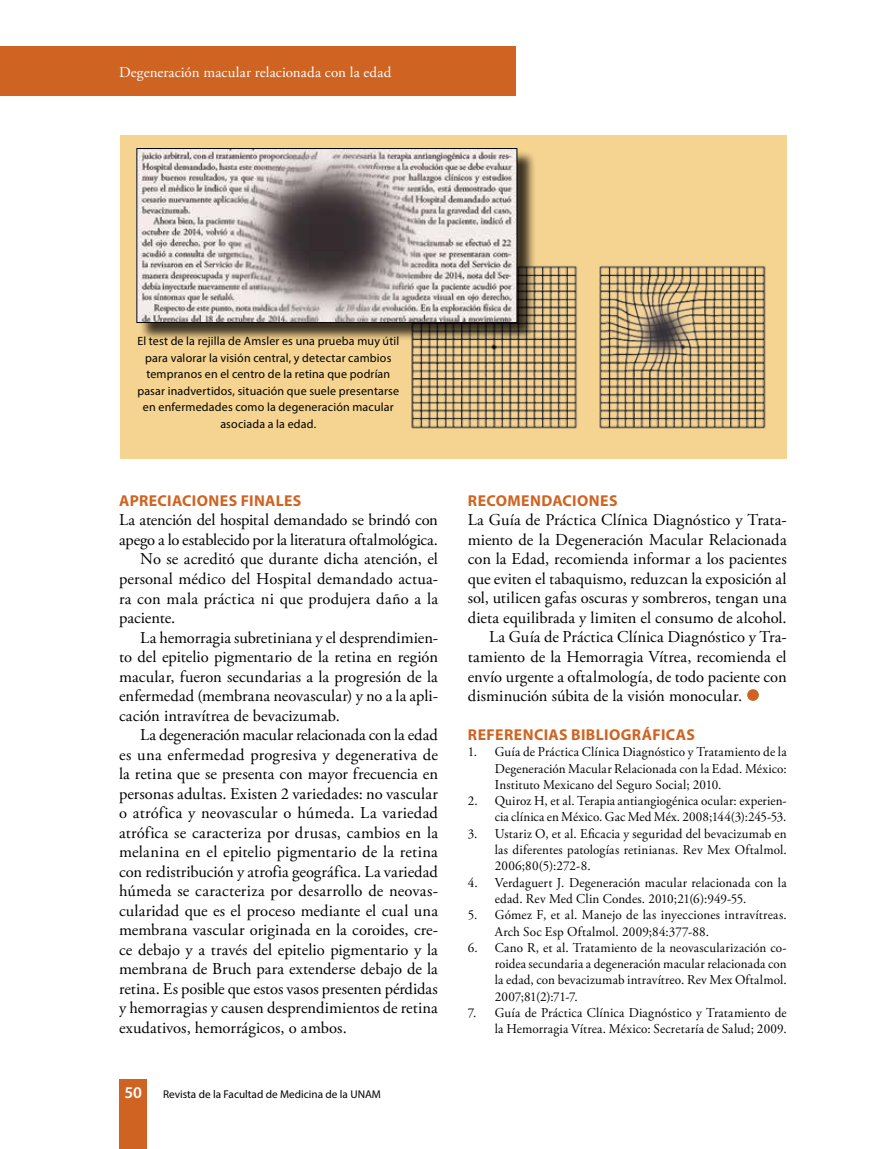
<style>
.page{position:relative;width:893px;height:1149px;background:#fff}
.page>*{position:absolute;margin:0;border:0;box-sizing:border-box;transform-origin:0 0}
.t1{font:16.5px "Adobe Garamond Pro";color:#000}
.t2{font:600 16.5px "Myriad Pro";color:#fff}
.t3{font:700 15.75px "Myriad Pro";letter-spacing:.015em;color:#cf6422}
.t4{font:15px "Adobe Garamond Pro";letter-spacing:.01em;color:#fff}
.t5{font:13.5px/16.4px "Adobe Garamond Pro";letter-spacing:.01em;color:#000;text-align:justify}
.t6{font:12px/16.5px "Myriad Pro";letter-spacing:.015em;color:#000;text-align:center}
.t7{font:11.25px "Myriad Pro";color:#000}
</style>
<div class="page">
<div style="left:119px;top:1079px;width:28px;height:69px;background:#cf6422"></div>
<div style="left:0;top:47px;width:516px;height:49px;background:#cf6422"></div>
<div style="left:120px;top:135px;width:667px;height:323px;background:#f5d390"></div>
<img style="left:411px;top:265px;width:355px;height:164px">
<div style="left:139px;top:150px;width:397px;height:191px;background:#000;opacity:.75"></div>
<img style="left:139px;top:150px;width:376px;height:170px">
<div style="left:137px;top:148px;width:380px;height:174px;border:1px solid #000"></div>
<div style="left:747px;top:689px;width:12px;height:11px;background:#cf6422;border-radius:50%"></div>
<p class="t4" style="left:119px;top:63px;width:274px">Degeneración macular relacionada con la edad</p>
<p class="t6" style="left:137px;top:333px;width:263px">El test de la rejilla de Amsler es una prueba muy útil para valorar la visión central, y detectar cambios tempranos en el centro de la retina que podrían pasar inadvertidos, situación que suele presentarse en enfermedades como la degeneración macular asociada a la edad.</p>
<p class="t3" style="left:119px;top:490px;width:21px">APRECIACIONES</p>
<p class="t3" style="left:241px;top:490px;width:18px">FINALES</p>
<p class="t1" style="left:119px;top:510px;width:320px">La atención del hospital demandado se brindó con</p>
<p class="t1" style="left:119px;top:529px;width:320px">apego a lo establecido por la literatura oftalmológica.</p>
<p class="t1" style="left:140px;top:549px;width:299px">No se acreditó que durante dicha atención, el</p>
<p class="t1" style="left:119px;top:568px;width:320px">personal médico del Hospital demandado actua-</p>
<p class="t1" style="left:119px;top:588px;width:321px">ra con mala práctica ni que produjera daño a la</p>
<p class="t1" style="left:119px;top:607px;width:58px">paciente.</p>
<p class="t1" style="left:140px;top:627px;width:299px">La hemorragia subretiniana y el desprendimien-</p>
<p class="t1" style="left:119px;top:646px;width:320px">to del epitelio pigmentario de la retina en región</p>
<p class="t1" style="left:119px;top:666px;width:321px">macular, fueron secundarias a la progresión de la</p>
<p class="t1" style="left:119px;top:685px;width:320px">enfermedad (membrana neovascular) y no a la apli-</p>
<p class="t1" style="left:119px;top:705px;width:222px">cación intravítrea de bevacizumab.</p>
<p class="t1" style="left:140px;top:724px;width:299px">La degeneración macular relacionada con la edad</p>
<p class="t1" style="left:119px;top:744px;width:320px">es una enfermedad progresiva y degenerativa de</p>
<p class="t1" style="left:119px;top:763px;width:320px">la retina que se presenta con mayor frecuencia en</p>
<p class="t1" style="left:119px;top:783px;width:320px">personas adultas. Existen 2 variedades: no vascular</p>
<p class="t1" style="left:119px;top:802px;width:320px">o atrófica y neovascular o húmeda. La variedad</p>
<p class="t1" style="left:119px;top:822px;width:321px">atrófica se caracteriza por drusas, cambios en la</p>
<p class="t1" style="left:119px;top:841px;width:321px">melanina en el epitelio pigmentario de la retina</p>
<p class="t1" style="left:119px;top:861px;width:320px">con redistribución y atrofia geográfica. La variedad</p>
<p class="t1" style="left:119px;top:880px;width:320px">húmeda se caracteriza por desarrollo de neovas-</p>
<p class="t1" style="left:119px;top:900px;width:321px">cularidad que es el proceso mediante el cual una</p>
<p class="t1" style="left:119px;top:919px;width:320px">membrana vascular originada en la coroides, cre-</p>
<p class="t1" style="left:119px;top:939px;width:321px">ce debajo y a través del epitelio pigmentario y la</p>
<p class="t1" style="left:119px;top:958px;width:321px">membrana de Bruch para extenderse debajo de la</p>
<p class="t1" style="left:119px;top:978px;width:320px">retina. Es posible que estos vasos presenten pérdidas</p>
<p class="t1" style="left:119px;top:997px;width:321px">y hemorragias y causen desprendimientos de retina</p>
<p class="t1" style="left:119px;top:1017px;width:229px">exudativos, hemorrágicos, o ambos.</p>
<p class="t2" style="left:124px;top:1081px;width:19px">50</p>
<p class="t7" style="left:163px;top:1086px;width:219px">Revista de la Facultad de Medicina de la UNAM</p>
<p class="t3" style="left:468px;top:490px;width:21px">RECOMENDACIONES</p>
<p class="t1" style="left:468px;top:510px;width:320px">La Guía de Práctica Clínica Diagnóstico y Trata-</p>
<p class="t1" style="left:468px;top:529px;width:321px">miento de la Degeneración Macular Relacionada</p>
<p class="t1" style="left:468px;top:549px;width:320px">con la Edad, recomienda informar a los pacientes</p>
<p class="t1" style="left:468px;top:568px;width:320px">que eviten el tabaquismo, reduzcan la exposición al</p>
<p class="t1" style="left:468px;top:588px;width:321px">sol, utilicen gafas oscuras y sombreros, tengan una</p>
<p class="t1" style="left:468px;top:607px;width:320px">dieta equilibrada y limiten el consumo de alcohol.</p>
<p class="t1" style="left:489px;top:627px;width:299px">La Guía de Práctica Clínica Diagnóstico y Tra-</p>
<p class="t1" style="left:468px;top:646px;width:320px">tamiento de la Hemorragia Vítrea, recomienda el</p>
<p class="t1" style="left:468px;top:666px;width:320px">envío urgente a oftalmología, de todo paciente con</p>
<p class="t1" style="left:468px;top:685px;width:276px">disminución súbita de la visión monocular.</p>
<p class="t3" style="left:468px;top:724px;width:38px">REFERENCIAS</p>
<p class="t3" style="left:571px;top:724px;width:9px">BIBLIO</p>
<p class="t3" style="left:621px;top:724px;width:50px">GRÁFICAS</p>
<p class="t5" style="left:495px;top:744px;width:294px;text-indent:-27px">1. Guía de Práctica Clínica Diagnóstico y Tratamiento de la Degeneración Macular Relacionada con la Edad. México:<br>Instituto Mexicano del Seguro Social; 2010.</p>
<p class="t5" style="left:468px;top:793px;width:320px;text-align:right">2. Quiroz H, et al. Terapia antiangiogénica ocular: experien&shy;cia clínica en México. Gac Med Méx. 2008;144(3):245-53.</p>
<p class="t5" style="left:495px;top:825px;width:293px;text-indent:-27px">3. Ustariz O, et al. Eficacia y seguridad del bevacizumab en las diferentes patologías retinianas. Rev Mex Oftalmol.<br>2006;80(5):272-8.</p>
<p class="t5" style="left:495px;top:874px;width:293px;text-indent:-27px">4. Verdaguert J. Degeneración macular relacionada con la edad. Rev Med Clin Condes. 2010;21(6):949-55.</p>
<p class="t5" style="left:495px;top:907px;width:293px;text-indent:-27px">5. Gómez F, et al. Manejo de las inyecciones intravítreas.<br>Arch Soc Esp Oftalmol. 2009;84:377-88.</p>
<p class="t5" style="left:495px;top:939px;width:293px;text-indent:-27px">6. Cano R, et al. Tratamiento de la neovascularización co&shy;roidea secundaria a degeneración macular relacionada con la edad, con bevacizumab intravítreo. Rev Mex Oftalmol.<br>2007;81(2):71-7.</p>
<p class="t5" style="left:468px;top:1004px;width:320px;text-align:right">7. Guía de Práctica Clínica Diagnóstico y Tratamiento de la Hemorragia Vítrea. México: Secretaría de Salud; 2009.</p>
</div>
